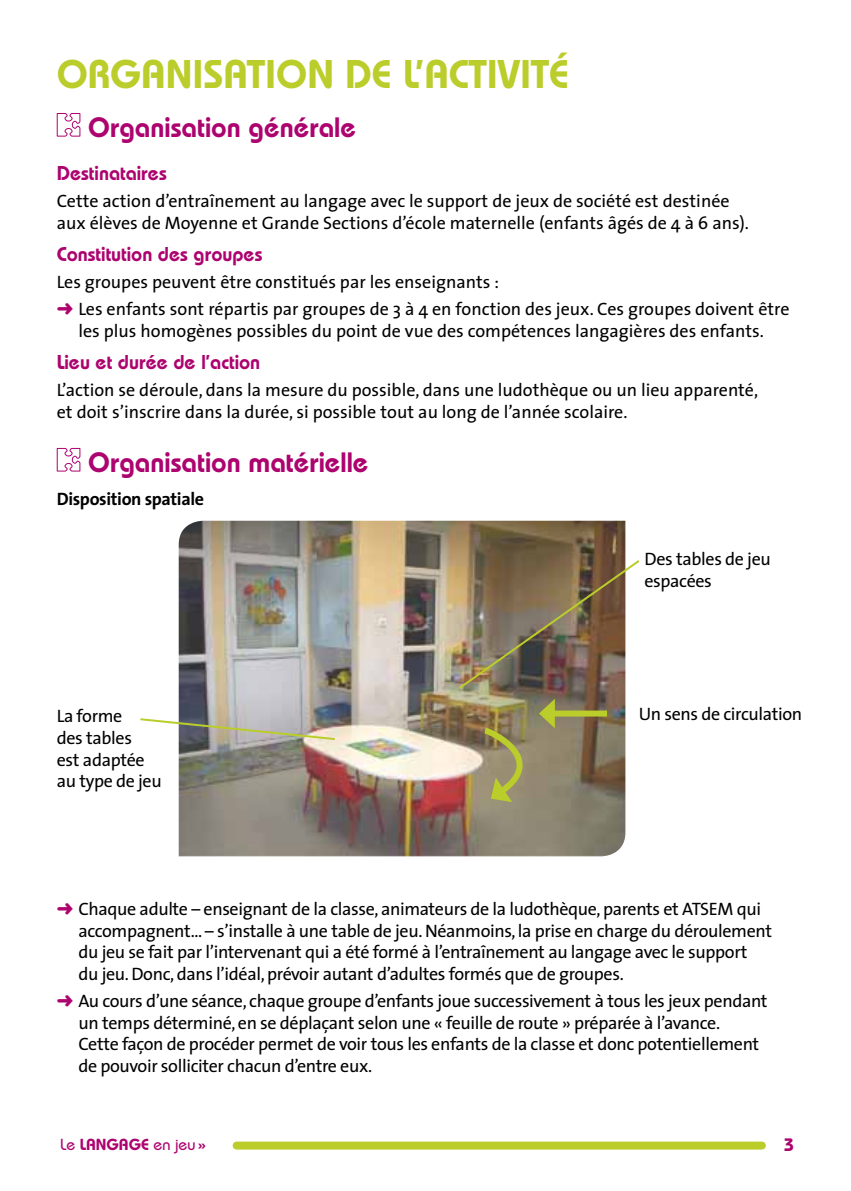
<style>
.page{position:relative;width:851px;height:1191px;background:#fff}
.page>*{position:absolute;margin:0;border:0;box-sizing:border-box;transform-origin:0 0}
.t1{font:600 40px "Bauhaus";color:#bacd2a}
.t2{font:600 28px "Bauhaus";color:#ad036f}
.t3{font:600 20px "Bauhaus";color:#ad036f}
.t4{font:18px/21.6px "The Sans";letter-spacing:-.02em;color:#000}
.t5{font:18px/21.6px "The Sans";color:#000}
.t6{font:700 18px "The Sans";letter-spacing:-.02em;color:#000}
.t7{font:600 18px "Bauhaus";color:#ad036f}
.t8{font:500 16px "Bauhaus";color:#ad036f}
.s1{color:#ad036f}
.s2{font-weight:600}
.s3{font-weight:700}
</style>
<div class="page">
<div style="left:236px;top:1141px;width:525px;height:8px;background:#bacd2a"></div>
<svg style="left:56px;top:113px;width:25px;height:24px"></svg>
<svg style="left:56px;top:447px;width:25px;height:25px"></svg>
<img style="left:179px;top:521px;width:446px;height:335px">
<div style="left:549px;top:710px;width:58px;height:6px;background:#bacd2a"></div>
<img style="left:479px;top:699px;width:75px;height:103px">
<img style="left:456px;top:558px;width:184px;height:133px">
<img style="left:140px;top:717px;width:197px;height:24px">
<h1 class="t1" style="left:57px;top:49px;width:513px">ORGANISATION DE L’ACTIVITÉ</h1>
<h2 class="t2" style="left:88px;top:110px;width:269px">Organisation générale</h2>
<p class="t3" style="left:57px;top:161px;width:112px">Destinataires</p>
<p class="t5" style="left:57px;top:190px;width:693px">Cette action d’entraînement au langage avec le support de jeux de société est destinée aux élèves de Moyenne et Grande Sections d’école maternelle (enfants âgés de 4 à 6 ans).</p>
<p class="t3" style="left:57px;top:242px;width:207px">Constitution des groupes</p>
<p class="t5" style="left:57px;top:268px;width:734px;line-height:27.2px">Les groupes peuvent être constitués par les enseignants :<br><span class="s1">➜</span> Les enfants sont répartis par groupes de 3 à 4 en fonction des jeux. Ces groupes doivent être</p>
<p class="t5" style="left:78px;top:320px;width:686px">les plus homogènes possibles du point de vue des compétences langagières des enfants.</p>
<p class="t3" style="left:57px;top:350px;width:205px">Lieu et durée de l’action</p>
<p class="t5" style="left:57px;top:379px;width:703px">L’action se déroule, dans la mesure du possible, dans une ludothèque ou un lieu apparenté, et doit s’inscrire dans la durée, si possible tout au long de l’année scolaire.</p>
<h2 class="t2" style="left:88px;top:445px;width:282px">Organisation matérielle</h2>
<p class="t6" style="left:57px;top:483px;width:149px">Disposition spatiale</p>
<p class="t4" style="left:644px;top:547px;width:128px">Des tables de jeu espacées</p>
<p class="t4" style="left:57px;top:705px;width:106px">La forme<br>des tables<br>est adaptée au type de jeu</p>
<p class="t4" style="left:638px;top:702px;width:165px">Un sens de circulation</p>
<p class="t4" style="left:78px;top:897px;width:695px;text-indent:-22px"><span class="s1">➜</span> Chaque adulte – enseignant de la classe, animateurs de la ludothèque, parents et ATSEM qui accompagnent... – s’installe à une table de jeu. Néanmoins, la prise en charge du déroulement du jeu se fait par l’intervenant qui a été formé à l’entraînement au langage avec le support<br>du jeu. Donc, dans l’idéal, prévoir autant d’adultes formés que de groupes.</p>
<p class="t4" style="left:78px;top:989px;width:690px;text-indent:-22px"><span class="s1">➜</span> Au cours d’une séance, chaque groupe d’enfants joue successivement à tous les jeux pendant un temps déterminé, en se déplaçant selon une « feuille de route » préparée à l’avance.<br>Cette façon de procéder permet de voir tous les enfants de la classe et donc potentiellement de pouvoir solliciter chacun d’entre eux.</p>
<p class="t8" style="left:60px;top:1135px;width:148px">Le <span class="s2">langage</span> en jeu<span class="s3">»</span></p>
<p class="t7" style="left:784px;top:1134px;width:12px">3</p>
</div>
